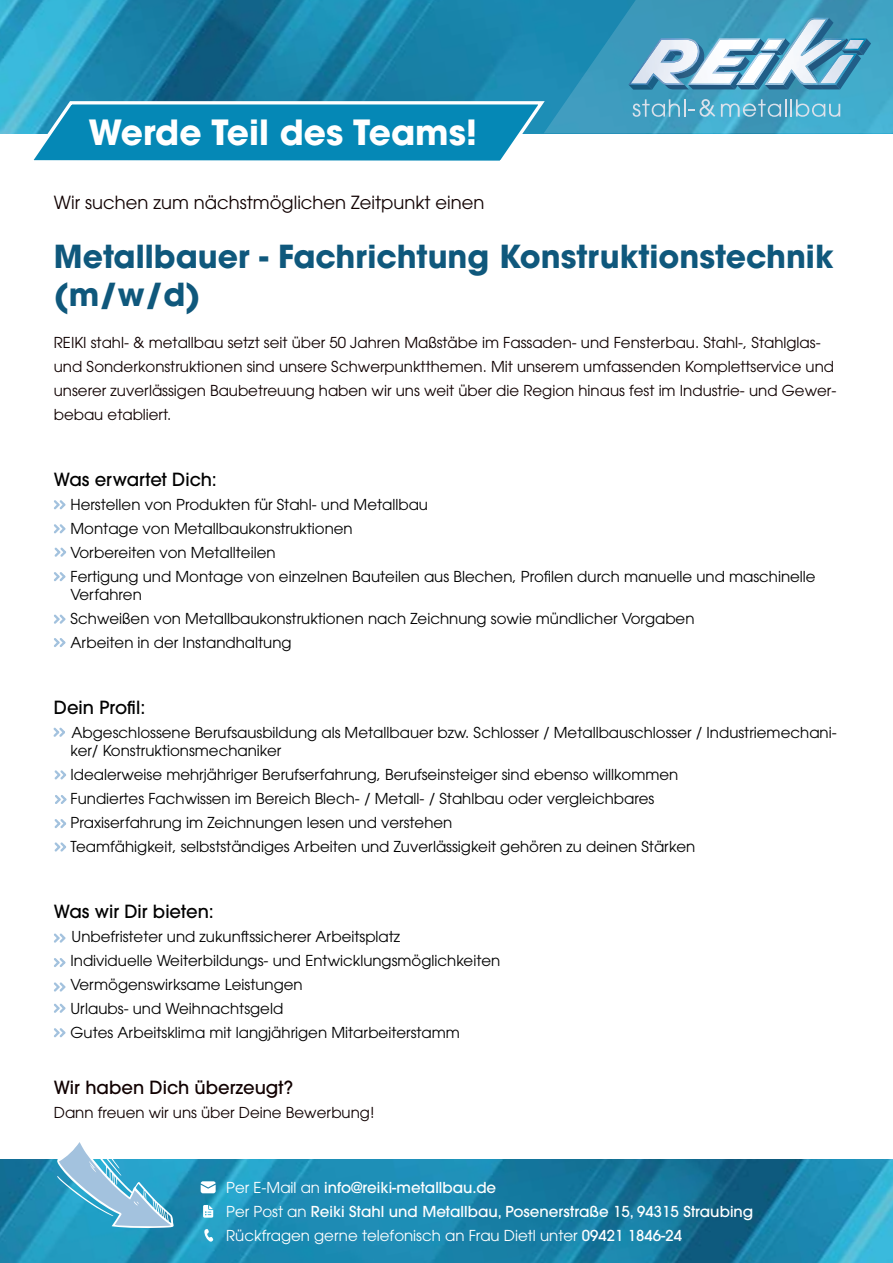
<style>
.page{position:relative;width:893px;height:1263px;background:#fff}
.page>*{position:absolute;margin:0;border:0;box-sizing:border-box;transform-origin:0 0}
.t1{font:700 34.5px "ITC Avant Garde Pro";color:#fff}
.t2{font:700 31.5px/37.8px "ITC Avant Garde Pro";color:#0f587c}
.t3{font:500 18px "ITC Avant Garde Pro";color:#000}
.t4{font:18px "ITC Avant Garde Pro";color:#100100}
.t5{font:500 18px "ITC Avant Garde Pro";color:#100100}
.t6{font:15px/24px "ITC Avant Garde Pro";color:#000}
.t7{font:15px/24px "ITC Avant Garde Pro";color:#100100}
.t8{font:500 15px/24px "ITC Avant Garde Pro";color:#fff}
.s1{font-weight:400}
</style>
<div class="page">
<img style="left:0;top:1159px;width:893px;height:104px">
<svg style="left:203px;top:1205px;width:10px;height:12px"></svg>
<svg style="left:201px;top:1181px;width:15px;height:12px"></svg>
<svg style="left:204px;top:1229px;width:9px;height:13px"></svg>
<svg style="left:57px;top:1142px;width:117px;height:86px"></svg>
<svg style="left:54px;top:500px;width:11px;height:9px"></svg>
<svg style="left:54px;top:572px;width:11px;height:9px"></svg>
<svg style="left:54px;top:614px;width:11px;height:10px"></svg>
<svg style="left:54px;top:638px;width:11px;height:9px"></svg>
<svg style="left:54px;top:933px;width:11px;height:10px"></svg>
<svg style="left:54px;top:982px;width:11px;height:10px"></svg>
<svg style="left:54px;top:958px;width:11px;height:9px"></svg>
<svg style="left:53px;top:727px;width:12px;height:10px"></svg>
<svg style="left:55px;top:770px;width:11px;height:9px"></svg>
<svg style="left:55px;top:547px;width:11px;height:10px"></svg>
<svg style="left:54px;top:1003px;width:11px;height:10px"></svg>
<svg style="left:54px;top:1028px;width:11px;height:9px"></svg>
<svg style="left:55px;top:795px;width:12px;height:9px"></svg>
<svg style="left:54px;top:524px;width:11px;height:9px"></svg>
<svg style="left:55px;top:819px;width:11px;height:9px"></svg>
<svg style="left:55px;top:842px;width:11px;height:10px"></svg>
<img style="left:0;top:0;width:539px;height:133px">
<svg style="left:539px;top:0;width:354px;height:134px;background:#369abd"></svg>
<svg style="left:24px;top:98px;width:524px;height:63px;background:#2396be"></svg>
<svg style="left:628px;top:38px;width:168px;height:52px"></svg>
<img style="left:765px;top:18px;width:37px;height:67px">
<svg style="left:802px;top:18px;width:69px;height:72px;background:#67a7c3"></svg>
<img style="left:819px;top:54px;width:38px;height:31px">
<img style="left:842px;top:38px;width:25px;height:12px">
<svg style="left:632px;top:99px;width:83px;height:18px"></svg>
<svg style="left:721px;top:99px;width:119px;height:18px;background:#66b4cf"></svg>
<h1 class="t1" style="left:88px;top:109px;width:390px">Werde Teil des Teams!</h1>
<p class="t4" style="left:54px;top:191px;width:432px">Wir suchen zum nächstmöglichen Zeitpunkt einen</p>
<h2 class="t2" style="left:54px;top:237px;width:781px">Metallbauer - Fachrichtung Konstruktionstechnik (m/w/d)</h2>
<p class="t7" style="left:54px;top:330px;width:784px">REIKI stahl- &amp; metallbau setzt seit über 50 Jahren Maßstäbe im Fassaden- und Fensterbau. Stahl-, Stahlglas&shy;und Sonderkonstruktionen sind unsere Schwerpunktthemen. Mit unserem umfassenden Komplettservice und unserer zuverlässigen Baubetreuung haben wir uns weit über die Region hinaus fest im Industrie- und Gewer&shy;bebau etabliert.</p>
<p class="t3" style="left:54px;top:468px;width:165px">Was erwartet Dich:</p>
<p class="t6" style="left:70px;top:492px;width:747px">Herstellen von Produkten für Stahl- und Metallbau<br>Montage von Metallbaukonstruktionen<br>Vorbereiten von Metallteilen<br>Fertigung und Montage von einzelnen Bauteilen aus Blechen, Profilen durch manuelle und maschinelle</p>
<p class="t6" style="left:70px;top:582px;width:625px">Verfahren<br>Schweißen von Metallbaukonstruktionen nach Zeichnung sowie mündlicher Vorgaben<br>Arbeiten in der Instandhaltung</p>
<p class="t3" style="left:54px;top:696px;width:93px">Dein Profil:</p>
<p class="t6" style="left:70px;top:723px;width:768px;line-height:18px">Abgeschlossene Berufsausbildung als Metallbauer bzw. Schlosser / Metallbauschlosser / Industriemechani&shy;ker/ Konstruktionsmechaniker</p>
<p class="t6" style="left:70px;top:762px;width:626px">Idealerweise mehrjähriger Berufserfahrung, Berufseinsteiger sind ebenso willkommen Fundiertes Fachwissen im Bereich Blech- / Metall- / Stahlbau oder vergleichbares Praxiserfahrung im Zeichnungen lesen und verstehen<br>Teamfähigkeit, selbstständiges Arbeiten und Zuverlässigkeit gehören zu deinen Stärken</p>
<p class="t3" style="left:54px;top:900px;width:162px">Was wir Dir bieten:</p>
<p class="t6" style="left:70px;top:924px;width:431px">Unbefristeter und zukunftssicherer Arbeitsplatz<br>Individuelle Weiterbildungs- und Entwicklungsmöglichkeiten Vermögenswirksame Leistungen<br>Urlaubs- und Weihnachtsgeld<br>Gutes Arbeitsklima mit langjährigen Mitarbeiterstamm</p>
<p class="t5" style="left:54px;top:1076px;width:241px">Wir haben Dich überzeugt?</p>
<p class="t7" style="left:54px;top:1100px;width:322px">Dann freuen wir uns über Deine Bewerbung!</p>
<p class="t8" style="left:226px;top:1175px;width:529px"><span class="s1">Per E-Mail an</span> info@reiki-metallbau.de<br><span class="s1">Per Post an</span> Reiki Stahl und Metallbau, Posenerstraße 15, 94315 Straubing<br><span class="s1">Rückfragen gerne telefonisch an Frau Dietl unter</span> 09421 1846-24</p>
</div>
